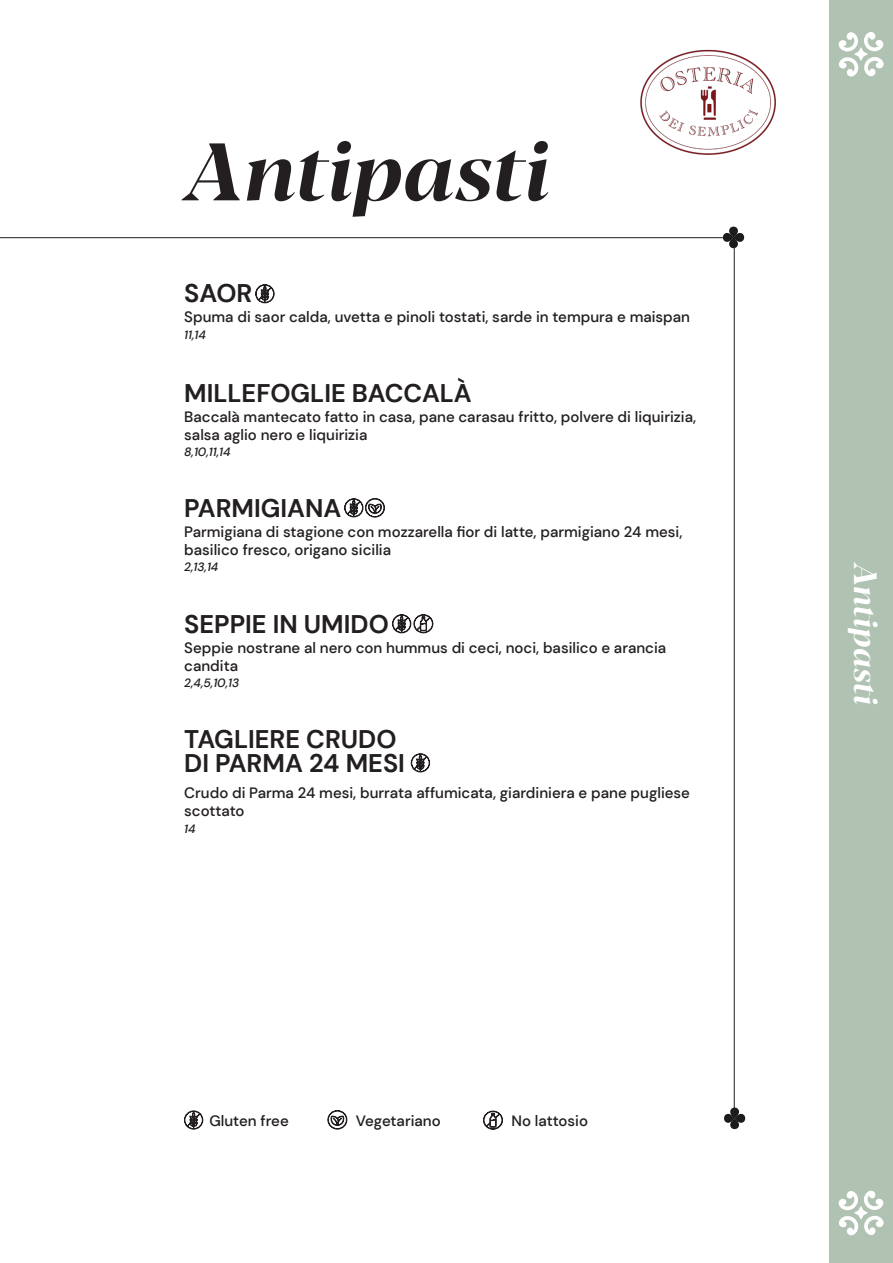
<style>
.page{position:relative;width:893px;height:1263px;background:#fff}
.page>*{position:absolute;margin:0;border:0;box-sizing:border-box;transform-origin:0 0}
.t1{font:italic 700 81px "Blacker Pro Display";color:#231f20}
.t2{font:italic 700 31.5px "Blacker Pro Display";color:#fff}
.t3{font:700 25.5px "DM Sans";color:#231f20}
.t4{font:500 15px/18px "DM Sans";color:#231f20}
.t5{font:italic 500 12px "DM Sans";color:#231f20}
</style>
<div class="page">
<div style="left:829px;top:0;width:64px;height:1263px;background:#b0c2b2"></div>
<hr style="left:734px;top:238px;width:1px;height:880px;background:#231f20">
<hr style="left:0;top:237px;width:734px;height:1px;background:#231f20">
<svg style="left:838px;top:32px;width:46px;height:45px"></svg>
<svg style="left:838px;top:1191px;width:46px;height:44px"></svg>
<img style="left:640px;top:49px;width:136px;height:106px">
<svg style="left:255px;top:284px;width:19px;height:19px"></svg>
<svg style="left:411px;top:753px;width:19px;height:19px"></svg>
<svg style="left:184px;top:1110px;width:19px;height:19px"></svg>
<svg style="left:344px;top:498px;width:41px;height:19px"></svg>
<svg style="left:328px;top:1110px;width:19px;height:19px"></svg>
<svg style="left:392px;top:614px;width:41px;height:19px"></svg>
<svg style="left:483px;top:1111px;width:20px;height:18px"></svg>
<div style="left:729px;top:237px;width:9px;height:11px;background:#1c1c1c;border-radius:4px"></div>
<div style="left:733px;top:233px;width:11px;height:9px;background:#1c1c1c;border-radius:4px"></div>
<div style="left:729px;top:227px;width:9px;height:10px;background:#1c1c1c;border-radius:4px"></div>
<div style="left:723px;top:233px;width:10px;height:9px;background:#1c1c1c;border-radius:4px"></div>
<div style="left:730px;top:1118px;width:9px;height:11px;background:#1c1c1c;border-radius:4px"></div>
<div style="left:735px;top:1113px;width:10px;height:10px;background:#1c1c1c;border-radius:4px"></div>
<div style="left:730px;top:1107px;width:9px;height:11px;background:#1c1c1c;border-radius:4px"></div>
<svg style="left:724px;top:1113px;width:11px;height:10px"></svg>
<p class="t1" style="left:184px;top:115px;width:367px">Antipasti</p>
<p class="t3" style="left:184px;top:278px;width:70px">SAOR</p>
<p class="t4" style="left:184px;top:308px;width:507px">Spuma di saor calda, uvetta e pinoli tostati, sarde in tempura e maispan</p>
<p class="t5" style="left:184px;top:327px;width:23px">11,14</p>
<p class="t3" style="left:184px;top:377px;width:289px">MILLEFOGLIE BACCALÀ</p>
<p class="t4" style="left:184px;top:408px;width:513px">Baccalà mantecato fatto in casa, pane carasau fritto, polvere di liquirizia, salsa aglio nero e liquirizia</p>
<p class="t5" style="left:184px;top:445px;width:48px">8,10,11,14</p>
<p class="t3" style="left:184px;top:492px;width:159px">PARMIGIANA</p>
<p class="t4" style="left:184px;top:522px;width:500px">Parmigiana di stagione con mozzarella fior di latte, parmigiano 24 mesi, basilico fresco, origano sicilia</p>
<p class="t5" style="left:184px;top:560px;width:36px">2,13,14</p>
<p class="t3" style="left:184px;top:608px;width:206px">SEPPIE IN UMIDO</p>
<p class="t4" style="left:184px;top:638px;width:483px">Seppie nostrane al nero con hummus di ceci, noci, basilico e arancia candita</p>
<p class="t5" style="left:184px;top:675px;width:56px">2,4,5,10,13</p>
<p class="t3" style="left:184px;top:723px;width:214px">TAGLIERE CRUDO</p>
<p class="t3" style="left:184px;top:747px;width:222px">DI PARMA 24 MESI</p>
<p class="t4" style="left:184px;top:784px;width:507px">Crudo di Parma 24 mesi, burrata affumicata, giardiniera e pane pugliese scottato</p>
<p class="t5" style="left:184px;top:821px;width:13px">14</p>
<p class="t4" style="left:209px;top:1111px;width:81px">Gluten free</p>
<p class="t4" style="left:356px;top:1111px;width:86px">Vegetariano</p>
<p class="t4" style="left:511px;top:1112px;width:78px">No lattosio</p>
<p class="t2" style="left:887px;top:563px;width:144px;rotate:90deg">Antipasti</p>
</div>
